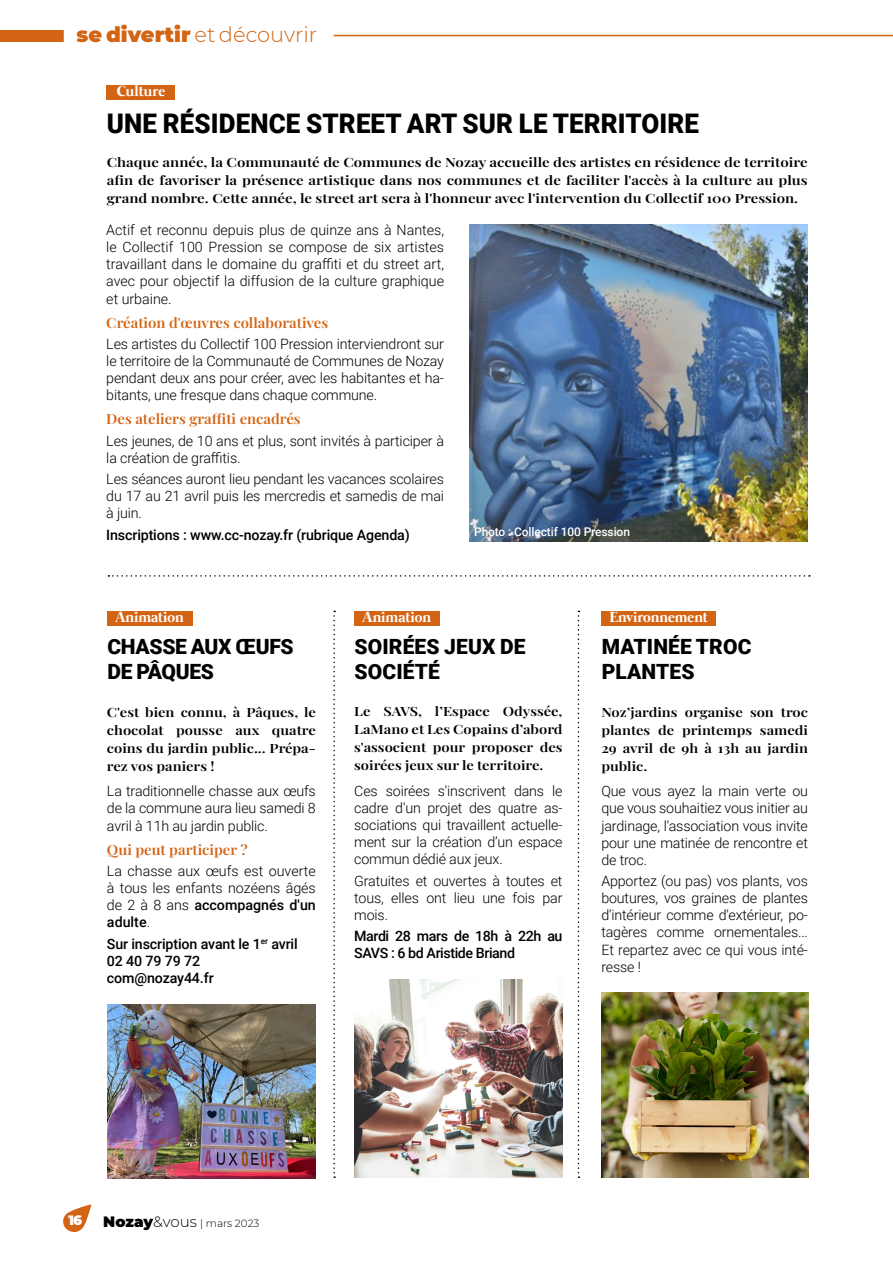
<style>
.page{position:relative;width:893px;height:1263px;background:#fff}
.page>*{position:absolute;margin:0;border:0;box-sizing:border-box;transform-origin:0 0}
.t1{font:900 27px "Roboto";letter-spacing:.005em;color:#000;scale:.96 1}
.t2{font:900 21px/25.2px "Roboto";letter-spacing:.005em;color:#000}
.t3{font:300 21px "Montserrat";color:#d36414}
.t4{font:900 21px/25.2px "Roboto";letter-spacing:-.015em;color:#000}
.t5{font:700 15px "Mermaid";color:#fff}
.t6{font:300 14.25px/17.1px "Roboto";letter-spacing:-.01em;color:#000;text-align:justify}
.t7{font:500 14.25px/17.1px "Roboto";letter-spacing:-.01em;color:#000}
.t8{font:500 14.25px/17.1px "Roboto";letter-spacing:-.03em;color:#000}
.t9{font:600 14.1px "Playfair Display";color:#d36414;scale:1.06 1}
.t10{font:900 13.5px "Montserrat";color:#fff}
.t11{font:600 12.75px/18px "Playfair Display";color:#000;text-align:justify;scale:1.15 1}
.t12{font:600 12.75px/18px "Playfair Display";color:#000;text-align:justify;scale:1.18 1}
.t13{font:500 12px "Roboto";letter-spacing:-.01em;color:#fff}
.t14{font:300 10.5px "Montserrat";color:#000}
.s1{font-weight:900}
.s2{font-weight:500}
.s3{font-weight:900;font-size:15px}
.s4{font-size:15px}
</style>
<div class="page">
<div style="left:0;top:30px;width:64px;height:12px;background:#d36414"></div>
<svg style="left:63px;top:1204px;width:28px;height:28px"></svg>
<hr style="left:334px;top:35px;width:559px;height:1px;background:#d36414">
<div style="left:107px;top:611px;width:85px;height:14px;background:#d36414"></div>
<img style="left:108px;top:1004px;width:208px;height:174px">
<svg style="left:578px;top:611px;width:1px;height:567px"></svg>
<div style="left:601px;top:611px;width:115px;height:15px;background:#d36414"></div>
<div style="left:107px;top:85px;width:68px;height:15px;background:#d36414"></div>
<svg style="left:333px;top:611px;width:2px;height:567px"></svg>
<div style="left:354px;top:611px;width:85px;height:14px;background:#d36414"></div>
<svg style="left:108px;top:575px;width:702px;height:2px"></svg>
<img style="left:354px;top:980px;width:209px;height:198px">
<img style="left:601px;top:993px;width:207px;height:185px">
<img style="left:470px;top:224px;width:337px;height:317px">
<h2 class="t3" style="left:77px;top:21px;width:242px"><span class="s1">se divertir</span> et découvrir</h2>
<p class="t5" style="left:117px;top:83px;width:50px">Culture</p>
<h1 class="t1" style="left:107px;top:104px;width:618px">UNE RÉSIDENCE STREET ART SUR LE TERRITOIRE</h1>
<p class="t12" style="left:107px;top:152px;width:596px">Chaque année, la Communauté de Communes de Nozay accueille des artistes en résidence de territoire afin de favoriser la présence artistique dans nos communes et de faciliter l'accès à la culture au plus grand nombre. Cette année, le street art sera à l'honneur avec l'intervention du Collectif 100 Pression.</p>
<p class="t6" style="left:106px;top:221px;width:339px">Actif et reconnu depuis plus de quinze ans à Nantes, le Collectif 100 Pression se compose de six artistes travaillant dans le domaine du graffiti et du street art, avec pour objectif la diffusion de la culture graphique et urbaine.</p>
<p class="t9" style="left:106px;top:311px;width:211px">Création d'œuvres collaboratives</p>
<p class="t6" style="left:106px;top:335px;width:339px">Les artistes du Collectif 100 Pression interviendront sur le territoire de la Communauté de Communes de Nozay pendant deux ans pour créer, avec les habitantes et ha&shy;bitants, une fresque dans chaque commune.</p>
<p class="t9" style="left:106px;top:408px;width:185px">Des ateliers graffiti encadrés</p>
<p class="t6" style="left:106px;top:431px;width:339px">Les jeunes, de 10 ans et plus, sont invités à participer à la création de graffitis.</p>
<p class="t6" style="left:106px;top:470px;width:339px">Les séances auront lieu pendant les vacances scolaires du 17 au 21 avril puis les mercredis et samedis de mai à juin.</p>
<p class="t7" style="left:106px;top:525px;width:305px">Inscriptions : www.cc-nozay.fr (rubrique Agenda)</p>
<p class="t13" style="left:474px;top:524px;width:157px">Photo : Collectif 100 Pression</p>
<p class="t5" style="left:115px;top:608px;width:70px">Animation</p>
<h2 class="t4" style="left:107px;top:633px;width:188px">CHASSE AUX ŒUFS<br>DE PÂQUES</h2>
<p class="t11" style="left:107px;top:702px;width:183px">C'est bien connu, à Pâques, le chocolat pousse aux quatre coins du jardin public... Prépa&shy;rez vos paniers !</p>
<p class="t6" style="left:107px;top:782px;width:210px">La traditionnelle chasse aux œufs de la commune aura lieu samedi 8 avril à 11h au jardin public.</p>
<p class="t9" style="left:107px;top:838px;width:134px">Qui peut participer ?</p>
<p class="t6" style="left:107px;top:862px;width:210px">La chasse aux œufs est ouverte à tous les enfants nozéens âgés de 2 à 8 ans <span class="s2">accompagnés d'un adulte</span>.</p>
<p class="t7" style="left:107px;top:934px;width:192px">Sur inscription avant le 1<sup>er</sup> avril<br>02 40 79 79 72 com@nozay44.fr</p>
<p class="t5" style="left:363px;top:608px;width:70px">Animation</p>
<h2 class="t2" style="left:355px;top:633px;width:173px">SOIRÉES JEUX DE<br>SOCIÉTÉ</h2>
<p class="t11" style="left:354px;top:701px;width:183px">Le SAVS, l’Espace Odyssée, LaMano et Les Copains d’abord s'associent pour proposer des soirées jeux sur le territoire.</p>
<p class="t6" style="left:354px;top:782px;width:210px">Ces soirées s'inscrivent dans le cadre d'un projet des quatre as&shy;sociations qui travaillent actuelle&shy;ment sur la création d’un espace commun dédié aux jeux.</p>
<p class="t6" style="left:354px;top:871px;width:210px">Gratuites et ouvertes à toutes et tous, elles ont lieu une fois par mois.</p>
<p class="t8" style="left:354px;top:927px;width:210px">Mardi 28 mars de 18h à 22h au<br>SAVS : 6 bd Aristide Briand</p>
<p class="t5" style="left:609px;top:609px;width:100px">Environnement</p>
<h2 class="t2" style="left:602px;top:633px;width:151px">MATINÉE TROC<br>PLANTES</h2>
<p class="t11" style="left:601px;top:702px;width:181px">Noz’jardins organise son troc plantes de printemps samedi 29 avril de 9h à 13h au jardin public.</p>
<p class="t6" style="left:601px;top:782px;width:208px">Que vous ayez la main verte ou que vous souhaitiez vous initier au jardinage, l'association vous invite pour une matinée de rencontre et de troc.</p>
<p class="t6" style="left:601px;top:872px;width:208px">Apportez (ou pas) vos plants, vos boutures, vos graines de plantes d'intérieur comme d'extérieur, po&shy;tagères comme ornementales...<br>Et repartez avec ce qui vous inté&shy;resse !</p>
<p class="t10" style="left:68px;top:1210px;width:15px">16</p>
<p class="t14" style="left:103px;top:1216px;width:158px"><span class="s3">Nozay</span><span class="s4">&amp;vous</span> | mars 2023</p>
</div>
